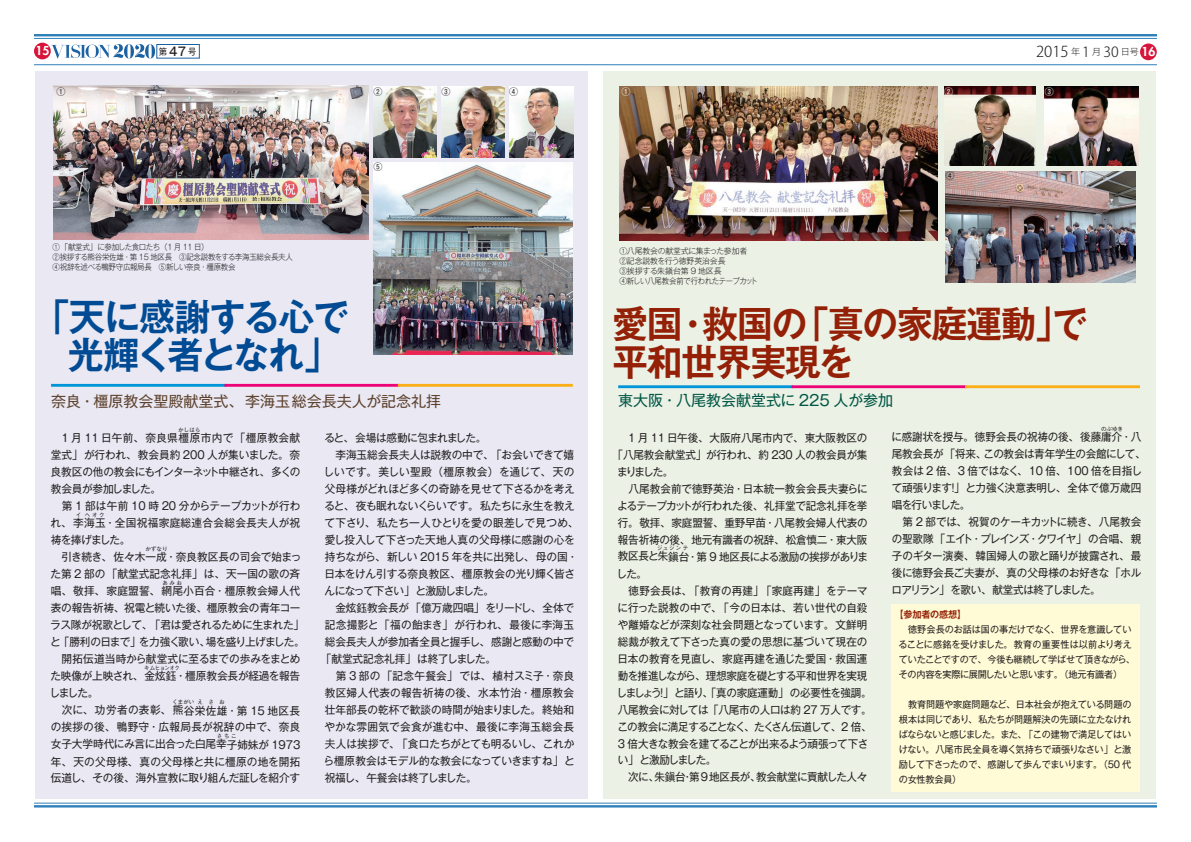
<style>
.page{position:relative;width:1191px;height:842px;background:#fff}
.page>*{position:absolute;margin:0;border:0;box-sizing:border-box;transform-origin:0 0}
.t1{font:700 37.1px/38px "Gothic MB101 Pro De";letter-spacing:-.03em;color:#942107;scale:.96 1}
.t2{font:700 37.1px/38px "Gothic MB101 Pro De";letter-spacing:-.035em;color:#014b94;text-align:center}
.t3{font:15px "Gothic MB101 Pro";color:#5e422e}
.t4{font:15px "Gothic MB101 Pro";color:#005746}
.t5{font:300 15px "Koz Go Pro";color:#231f20}
.t6{font:800 12px "Futura";color:#fff}
.t7{font:11px/17px "Gothic MB101 Pro";letter-spacing:-.015em;color:#231f20;scale:.96 1}
.t8{font:11px/17px "Gothic MB101 Pro";letter-spacing:-.015em;color:#231f20}
.t9{font:11px "Gothic MB101 Pro";letter-spacing:.03em;color:#231f20}
.t10{font:11px/17px "Gothic MB101 Pro";letter-spacing:.005em;color:#231f20}
.t11{font:11px "Gothic MB101 Pro";letter-spacing:.025em;color:#231f20}
.t12{font:11px/17px "Gothic MB101 Pro";letter-spacing:.035em;color:#231f20}
.t13{font:11px "Gothic MB101 Pro";letter-spacing:.01em;color:#231f20}
.t14{font:11px "Gothic MB101 Pro";letter-spacing:.015em;color:#231f20}
.t15{font:11px "Gothic MB101 Pro";letter-spacing:.02em;color:#231f20}
.t16{font:11px "Gothic MB101 Pro";letter-spacing:-.075em;color:#231f20}
.t17{font:11px "Gothic MB101 Pro";letter-spacing:-.055em;color:#231f20}
.t18{font:9.5px/15px "Gothic MB101 Pro";letter-spacing:-.025em;color:#231f20;scale:.96 1}
.t19{font:700 9.5px "Gothic MB101 Pro De";letter-spacing:-.02em;color:#942107;scale:.96 1}
.t20{font:9px "Gothic MB101 Pro";color:#231f20}
.t21{font:9px "Gothic MB101 Pro";color:#231f20;scale:.92 1}
.t22{font:9px "Gothic MB101 Pro";color:#fff}
.t23{font:300 8px/10px "Gothic MB101 Pro";letter-spacing:-.03em;color:#231f20;scale:.93 1}
.t24{font:300 8px/10px "Gothic MB101 Pro";letter-spacing:-.03em;color:#231f20}
.t25{font:5.5px "Gothic MB101 Pro";color:#231f20}
.s1{font-weight:500;font-size:12px}
.s2{font-size:14px}
.s3{font-family:"Futura";font-weight:800;font-size:12px;color:#fff}
.s4{color:#d1232a}
</style>
<div class="page">
<hr style="left:34px;top:34px;width:1123px;height:2px;background:#2f80ba">
<hr style="left:34px;top:38px;width:1123px;height:1px;background:#2f80ba">
<hr style="left:34px;top:803px;width:1123px;height:1px;background:#2f80ba">
<hr style="left:34px;top:805px;width:1123px;height:2px;background:#2f80ba">
<hr style="left:34px;top:64px;width:1123px;height:1px;background:#2f80ba">
<div style="left:1140px;top:44px;width:16px;height:16px;background:#d71439;border-radius:50%"></div>
<svg style="left:51px;top:44px;width:104px;height:14px"></svg>
<div style="left:157px;top:44px;width:42px;height:14px;border:1px solid #1c61a1"></div>
<div style="left:34px;top:43px;width:17px;height:16px;background:#d71439;border-radius:50%"></div>
<div style="left:35px;top:71px;width:553px;height:727px;background:#e9e8f3"></div>
<div style="left:602px;top:71px;width:553px;height:727px;background:#ebf1e5"></div>
<hr style="left:51px;top:384px;width:175px;height:3px;background:#0095d9">
<hr style="left:224px;top:384px;width:175px;height:3px;background:#ed0277">
<hr style="left:398px;top:384px;width:175px;height:3px;background:#faaf18">
<hr style="left:618px;top:385px;width:175px;height:3px;background:#0095d9">
<hr style="left:791px;top:385px;width:175px;height:3px;background:#ed0277">
<hr style="left:965px;top:385px;width:175px;height:3px;background:#faaf18">
<img style="left:620px;top:86px;width:317px;height:154px">
<img style="left:945px;top:171px;width:190px;height:112px">
<img style="left:944px;top:86px;width:91px;height:80px">
<img style="left:1044px;top:86px;width:94px;height:80px">
<img style="left:53px;top:86px;width:316px;height:154px">
<img style="left:373px;top:86px;width:64px;height:71px">
<img style="left:441px;top:86px;width:64px;height:71px">
<img style="left:509px;top:86px;width:64px;height:71px">
<img style="left:373px;top:162px;width:200px;height:192px">
<div style="left:891px;top:604px;width:249px;height:187px;background:#fffbd6"></div>
<p class="t6" style="left:36px;top:43px;width:15px">15</p>
<p class="t21" style="left:159px;top:44px;width:42px">第<span class="s1">47</span>号</p>
<h2 class="t5" style="left:1036px;top:42px;width:121px">2015 <sup>年</sup> <span class="s2">1</span> <sup>月</sup> <span class="s2">30</span> <sup>日号</sup> <span class="s3">16</span></h2>
<p class="t20" style="left:56px;top:84px;width:10px">①</p>
<p class="t20" style="left:373px;top:84px;width:10px">②</p>
<p class="t20" style="left:441px;top:84px;width:10px">③</p>
<p class="t20" style="left:509px;top:84px;width:10px">④</p>
<p class="t22" style="left:621px;top:84px;width:10px">①</p>
<p class="t22" style="left:944px;top:84px;width:10px">②</p>
<p class="t22" style="left:1044px;top:84px;width:10px">③</p>
<p class="t20" style="left:373px;top:159px;width:10px">⑤</p>
<p class="t23" style="left:53px;top:241px;width:268px">①「献堂式」に参加した食口たち（1 月 11 日）　<br>②挨拶する熊谷栄佐雄・第 15 地区長　③記念説教をする李海玉総会長夫人　<br>④祝辞を述べる鴨野守広報局長　⑤新しい奈良・橿原教会　</p>
<p class="t24" style="left:619px;top:245px;width:140px">①八尾教会の献堂式に集まった参加者 　<br>②記念説教を行う徳野英治会長<br>③挨拶する朱鎭台第 9 地区長<br>④新しい八尾教会前で行われたテープカット</p>
<p class="t20" style="left:945px;top:168px;width:10px">④</p>
<h1 class="t2" style="left:34px;top:294px;width:317px">「天に感謝する心で　光輝く者となれ」</h1>
<h1 class="t1" style="left:612px;top:300px;width:497px">愛国・救国の「真の家庭運動」で平和世界実現を</h1>
<h2 class="t3" style="left:51px;top:389px;width:466px">奈良・橿原教会聖殿献堂式、李海玉総会長夫人が記念礼拝<span class="s4">　　　　　</span></h2>
<h2 class="t4" style="left:618px;top:388px;width:276px">東大阪・八尾教会献堂式に 225 人が参加</h2>
<p class="t25" style="left:178px;top:425px;width:24px">かしはら</p>
<p class="t8" style="left:51px;top:445px;width:251px">堂式」が行われ、教会員約 200 人が集いました。奈良教区の他の教会にもインターネット中継され、多くの教会員が参加しました。<br>　第 1 部は午前 10 時 20 分からテープカットが行われ、李海玉・全国祝福家庭総連合会総会長夫人が祝</p>
<p class="t9" style="left:51px;top:429px;width:251px">　1 月 11 日午前、奈良県橿原市内で「橿原教会献</p>
<p class="t25" style="left:76px;top:510px;width:7px">イ</p>
<p class="t25" style="left:85px;top:510px;width:21px">ヘオク</p>
<p class="t8" style="left:51px;top:530px;width:252px">祷を捧げました。<br>　引き続き、佐々木一成・奈良教区長の司会で始まっ</p>
<p class="t25" style="left:145px;top:544px;width:23px">かずなり</p>
<p class="t10" style="left:51px;top:564px;width:251px">た第 2 部の「献堂式記念礼拝」は、天一国の歌の斉唱、敬拝、家庭盟誓、網尾小百合・橿原教会婦人代</p>
<p class="t25" style="left:162px;top:578px;width:21px">あみお</p>
<p class="t8" style="left:50px;top:598px;width:256px">表の報告祈祷、祝電と続いた後、橿原教会の青年コーラス隊が祝歌として、「君は愛されるために生まれた」と「勝利の日まで」を力強く歌い、場を盛り上げました。　開拓伝道当時から献堂式に至るまでの歩みをまとめた映像が上映され、金炫鈺・橿原教会長が経過を報告</p>
<p class="t25" style="left:144px;top:663px;width:37px">キムヒョンオク</p>
<p class="t12" style="left:49px;top:683px;width:252px">しました。<br>　次に、功労者の表彰、熊谷栄佐雄・第 15 地区長</p>
<p class="t25" style="left:172px;top:697px;width:23px">くまがい</p>
<p class="t25" style="left:197px;top:697px;width:29px">えさお</p>
<p class="t8" style="left:51px;top:717px;width:251px">の挨拶の後、鴨野守・広報局長が祝辞の中で、奈良女子大学時代にみ言に出合った白尾幸子姉妹が 1973</p>
<p class="t25" style="left:217px;top:731px;width:21px">さちこ</p>
<p class="t8" style="left:51px;top:751px;width:251px">年、天の父母様、真の父母様と共に橿原の地を開拓伝道し、その後、海外宣教に取り組んだ証しを紹介す</p>
<p class="t17" style="left:324px;top:429px;width:164px">ると、会場は感動に包まれました。</p>
<p class="t8" style="left:325px;top:445px;width:251px">　李海玉総会長夫人は説教の中で、「お会いできて嬉</p>
<p class="t9" style="left:323px;top:463px;width:252px">しいです。美しい聖殿（橿原教会）を通じて、天の</p>
<p class="t8" style="left:325px;top:479px;width:251px">父母様がどれほど多くの奇跡を見せて下さるかを考え</p>
<p class="t8" style="left:324px;top:496px;width:252px">ると、夜も眠れないくらいです。私たちに永生を教え</p>
<p class="t13" style="left:325px;top:514px;width:255px">て下さり、私たち一人ひとりを愛の眼差しで見つめ、</p>
<p class="t8" style="left:325px;top:530px;width:251px">愛し投入して下さった天地人真の父母様に感謝の心を</p>
<p class="t8" style="left:325px;top:547px;width:254px">持ちながら、新しい 2015 年を共に出発し、母の国・</p>
<p class="t8" style="left:324px;top:564px;width:252px">日本をけん引する奈良教区、橿原教会の光り輝く皆さ</p>
<p class="t16" style="left:325px;top:582px;width:171px">んになって下さい」と激励しました。</p>
<p class="t8" style="left:325px;top:598px;width:251px">　金炫鈺教会長が「億万歳四唱」をリードし、全体で</p>
<p class="t14" style="left:325px;top:616px;width:251px">記念撮影と「福の飴まき」が行われ、最後に李海玉</p>
<p class="t8" style="left:325px;top:632px;width:251px">総会長夫人が参加者全員と握手し、感謝と感動の中で</p>
<p class="t8" style="left:321px;top:649px;width:177px">「献堂式記念礼拝」は終了しました。</p>
<p class="t11" style="left:325px;top:667px;width:251px">　第 3 部の「記念午餐会」では、植村スミ子・奈良</p>
<p class="t11" style="left:325px;top:684px;width:251px">教区婦人代表の報告祈祷の後、水本竹治・橿原教会</p>
<p class="t8" style="left:325px;top:700px;width:251px">壮年部長の乾杯で歓談の時間が始まりました。終始和</p>
<p class="t15" style="left:324px;top:718px;width:251px">やかな雰囲気で会食が進む中、最後に李海玉総会長</p>
<p class="t8" style="left:325px;top:734px;width:251px">夫人は挨拶で、「食口たちがとても明るいし、これか</p>
<p class="t8" style="left:323px;top:751px;width:253px">ら橿原教会はモデル的な教会になっていきますね」と</p>
<p class="t8" style="left:325px;top:768px;width:153px">祝福し、午餐会は終了しました。</p>
<p class="t7" style="left:617px;top:427px;width:263px">　1 月 11 日午後、大阪府八尾市内で、東大阪教区の｢八尾教会献堂式｣が行われ、約 230 人の教会員が集まりました。<br>　八尾教会前で徳野英治・日本統一教会会長夫妻らによるテープカットが行われた後、礼拝堂で記念礼拝を挙行。敬拝、家庭盟誓、重野早苗・八尾教会婦人代表の報告祈祷の後、地元有識者の祝辞、松倉慎二・東大阪教区長と朱鎭台・第 9 地区長による激励の挨拶がありま</p>
<p class="t25" style="left:657px;top:543px;width:32px">ジュジンテ</p>
<p class="t7" style="left:616px;top:563px;width:267px">した。<br>　徳野会長は、「教育の再建」「家庭再建」をテーマに行った説教の中で、「今の日本は、若い世代の自殺や離婚などが深刻な社会問題となっています。文鮮明総裁が教えて下さった真の愛の思想に基づいて現在の日本の教育を見直し、家庭再建を通じた愛国・救国運動を推進しながら、理想家庭を礎とする平和世界を実現しましょう！」と語り、「真の家庭運動」の必要性を強調。八尾教会に対しては「八尾市の人口は約 27 万人です。この教会に満足することなく、たくさん伝道して、2 倍、<br>3 倍大きな教会を建てることが出来るよう頑張って下さい」と激励しました。<br>　次に、朱鎭台・第9地区長が、教会献堂に貢献した人々</p>
<p class="t25" style="left:1101px;top:424px;width:23px">のぶゆき</p>
<p class="t7" style="left:891px;top:444px;width:266px">尾教会長が「将来、この教会は青年学生の会館にして、教会は 2 倍、3 倍ではなく、10 倍、100 倍を目指して頑張ります！」と力強く決意表明し、全体で億万歳四唱を行いました。<br>　第 2 部では、祝賀のケーキカットに続き、八尾教会の聖歌隊「エイト・プレインズ・クワイヤ」の合唱、親子のギター演奏、韓国婦人の歌と踊りが披露され、最後に徳野会長ご夫妻が、真の父母様のお好きな「ホルロアリラン」を歌い、献堂式は終了しました。</p>
<p class="t7" style="left:891px;top:427px;width:262px">に感謝状を授与。徳野会長の祝祷の後、後藤庸介・八</p>
<p class="t19" style="left:894px;top:606px;width:76px">【参加者の感想】</p>
<p class="t18" style="left:898px;top:620px;width:248px">　徳野会長のお話は国の事だけでなく、世界を意識していることに感銘を受けました。教育の重要性は以前より考えていたことですので、今後も継続して学ばせて頂きながら、その内容を実際に展開したいと思います。（地元有識者）</p>
<p class="t18" style="left:898px;top:695px;width:244px;text-align:justify">　教育問題や家庭問題など、日本社会が抱えている問題の根本は同じであり、私たちが問題解決の先頭に立たなければならないと感じました。また、「この建物で満足してはいけない。八尾市民全員を導く気持ちで頑張りなさい」と激励して下さったので、感謝して歩んでまいります。（50 代の女性教会員）</p>
</div>
